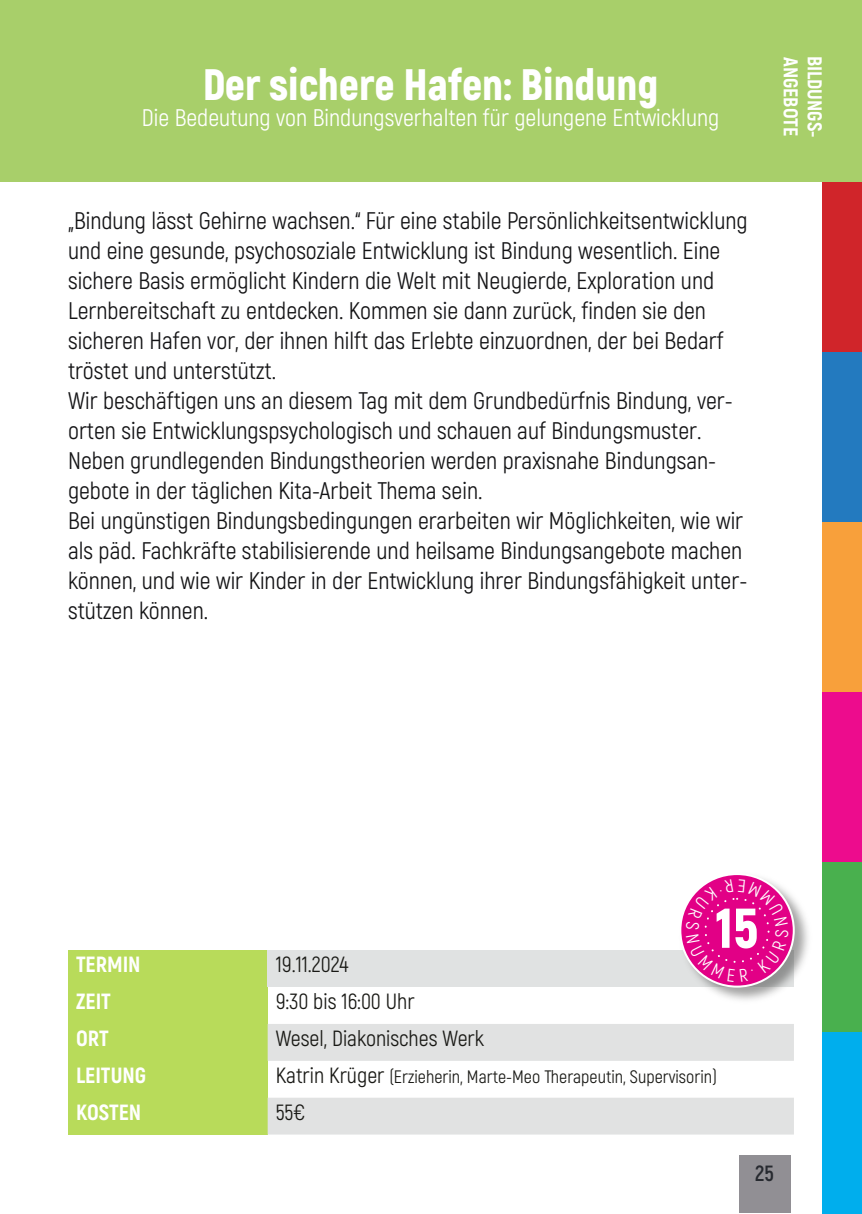
<style>
.page{position:relative;width:862px;height:1214px;background:#fff}
.page>*{position:absolute;margin:0;border:0;box-sizing:border-box;transform-origin:0 0}
.t1{font:900 56px "Akrobat";color:#fff}
.t2{font:900 44px "Akrobat";color:#fff}
.t3{font:24px/30px "Akrobat";color:#141416}
.t4{font:24px "Akrobat";color:#fff}
.t5{font:22px "Akrobat";color:#191915}
.t6{font:800 22px "Akrobat";color:#fff}
.t7{font:700 22px "Akrobat";color:#fff}
.t8{font:700 22px "Akrobat";color:#272a30}
.t9{font:800 20px "Akrobat";color:#fff}
.t10{font:18px "Akrobat";color:#191915}
.s1{font-size:22px}
</style>
<div class="page">
<div style="left:68px;top:950px;width:200px;height:184px;background:#b8db5a"></div>
<div style="left:268px;top:950px;width:526px;height:36px;background:#e0e2e2"></div>
<svg style="left:268px;top:1024px;width:526px;height:110px;fill:#e1e2e2"></svg>
<div style="left:738px;top:1155px;width:52px;height:57px;background:#918f94"></div>
<div style="left:822px;top:522px;width:40px;height:170px;background:#f8a03b"></div>
<div style="left:822px;top:351px;width:40px;height:171px;background:#237abf"></div>
<div style="left:822px;top:692px;width:40px;height:170px;background:#ed0c8d"></div>
<div style="left:822px;top:862px;width:40px;height:170px;background:#49b04e"></div>
<div style="left:822px;top:181px;width:40px;height:170px;background:#d0252a"></div>
<div style="left:822px;top:1032px;width:40px;height:181px;background:#00aeed"></div>
<div style="left:0;top:0;width:862px;height:181px;background:#a8cf6a"></div>
<img style="left:678px;top:878px;width:130px;height:122px">
<svg style="left:679px;top:873px;width:116px;height:114px"></svg>
<svg style="left:685px;top:879px;width:103px;height:102px;background:#e21e92"></svg>
<h2 class="t2" style="left:203px;top:59px;width:457px">Der sichere Hafen: Bindung</h2>
<p class="t4" style="left:142px;top:103px;width:579px">Die Bedeutung von Bindungsverhalten für gelungene Entwicklung</p>
<p class="t3" style="left:68px;top:206px;width:681px">„Bindung lässt Gehirne wachsen.“ Für eine stabile Persönlichkeitsentwicklung und eine gesunde, psychosoziale Entwicklung ist Bindung wesentlich. Eine sichere Basis ermöglicht Kindern die Welt mit Neugierde, Exploration und Lernbereitschaft zu entdecken. Kommen sie dann zurück, finden sie den sicheren Hafen vor, der ihnen hilft das Erlebte einzuordnen, der bei Bedarf tröstet und unterstützt.<br>Wir beschäftigen uns an diesem Tag mit dem Grundbedürfnis Bindung, ver&shy;orten sie Entwicklungspsychologisch und schauen auf Bindungsmuster.<br>Neben grundlegenden Bindungstheorien werden praxisnahe Bindungsan&shy;gebote in der täglichen Kita-Arbeit Thema sein.<br>Bei ungünstigen Bindungsbedingungen erarbeiten wir Möglichkeiten, wie wir als päd. Fachkräfte stabilisierende und heilsame Bindungsangebote machen können, und wie wir Kinder in der Entwicklung ihrer Bindungsfähigkeit unter&shy;stützen können.</p>
<p class="t9" style="left:802px;top:57px;width:81px;rotate:90deg">ANGEBOTE</p>
<p class="t7" style="left:826px;top:54px;width:87px;rotate:90deg">ANGEBOTE</p>
<p class="t9" style="left:826px;top:56px;width:83px;rotate:90deg">BILDUNGS-</p>
<h1 class="t1" style="left:715px;top:895px;width:45px">15</h1>
<p class="t6" style="left:76px;top:951px;width:66px">TERMIN</p>
<p class="t5" style="left:276px;top:951px;width:74px">19.11.2024</p>
<p class="t6" style="left:76px;top:988px;width:36px">ZEIT</p>
<p class="t5" style="left:276px;top:988px;width:140px">9:30 bis 16:00 Uhr</p>
<p class="t6" style="left:76px;top:1025px;width:34px">ORT</p>
<p class="t5" style="left:276px;top:1025px;width:210px">Wesel, Diakonisches Werk</p>
<p class="t6" style="left:76px;top:1061px;width:72px">LEITUNG</p>
<p class="t10" style="left:276px;top:1065px;width:443px"><span class="s1">Katrin Krüger</span> (Erzieherin, Marte-Meo Therapeutin, Supervisorin)</p>
<p class="t6" style="left:76px;top:1098px;width:67px">KOSTEN</p>
<p class="t5" style="left:276px;top:1098px;width:31px">55€</p>
<p class="t8" style="left:755px;top:1160px;width:20px">25</p>
</div>
